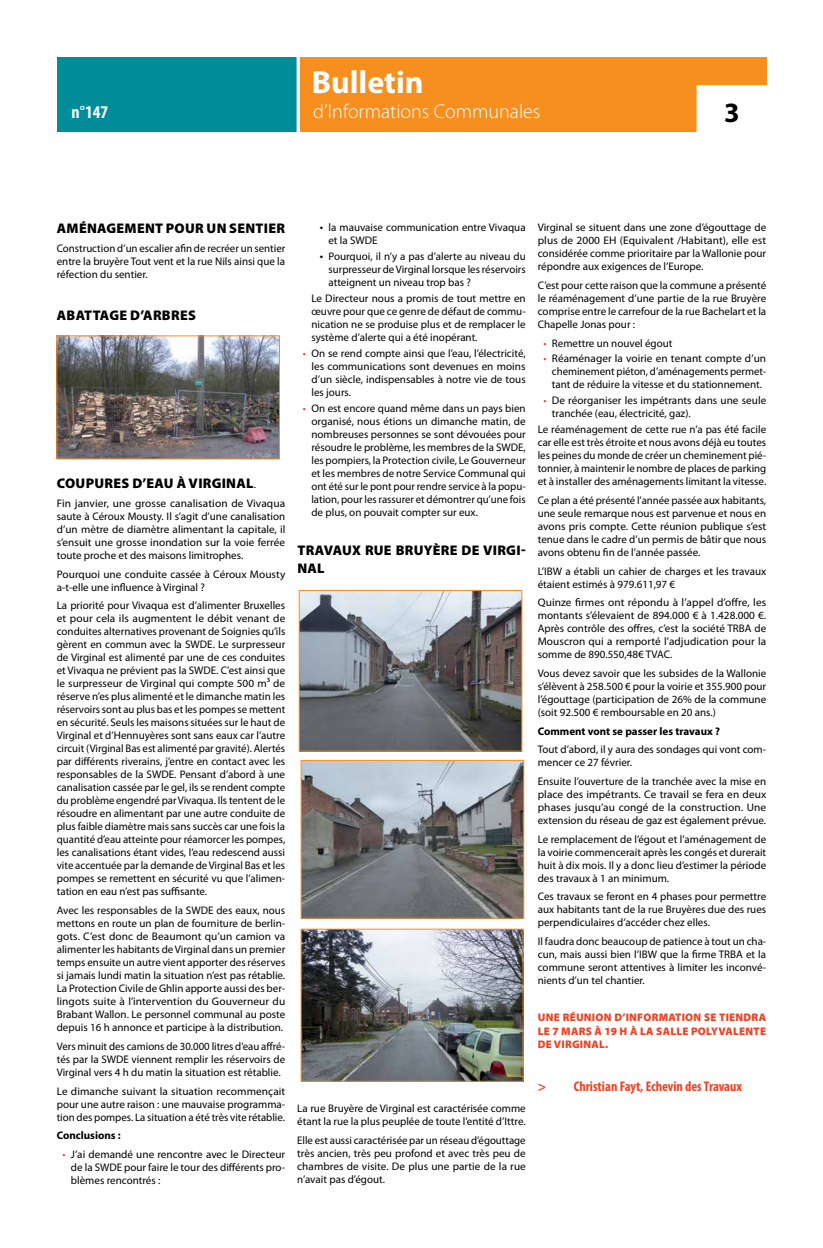
<style>
.page{position:relative;width:823px;height:1248px;background:#fff}
.page>*{position:absolute;margin:0;border:0;box-sizing:border-box;transform-origin:0 0}
.t1{font:700 32px "Myriad Pro";color:#fff}
.t2{font:700 28px "Myriad Pro";color:#000}
.t3{font:300 20px "Myriad Pro";color:#fff}
.t4{font:700 condensed 18px "Myriad Pro";color:#fff}
.t5{font:900 14px "Myriad Pro";letter-spacing:.02em;color:#000}
.t6{font:700 condensed 14px "Myriad Pro";color:#ef4123}
.t7{font:11px/13px "Myriad Pro";color:#000;text-align:justify}
.t8{font:900 11px/13px "Myriad Pro";letter-spacing:.02em;color:#ef4123;text-align:justify}
.t9{font:700 11px "Myriad Pro";color:#000}
.s1{font-weight:400;font-size:11px}
.s2{color:#ef4123}
.s3{font-size:12px}
</style>
<div class="page">
<div style="left:57px;top:57px;width:240px;height:74px;background:#008c99"></div>
<div style="left:299px;top:57px;width:466px;height:74px;background:#f78f1e"></div>
<svg style="left:296px;top:57px;width:4px;height:75px"></svg>
<div style="left:696px;top:85px;width:76px;height:47px;background:#fff;border:2px solid #fff"></div>
<img style="left:300px;top:592px;width:220px;height:157px">
<div style="left:298px;top:590px;width:224px;height:161px;border:1px solid #f78f1e"></div>
<img style="left:302px;top:761px;width:220px;height:155px">
<div style="left:300px;top:759px;width:224px;height:159px;border:1px solid #f78f1e"></div>
<img style="left:302px;top:930px;width:219px;height:149px">
<img style="left:58px;top:337px;width:220px;height:120px">
<div style="left:56px;top:335px;width:224px;height:124px;border:1px solid #f78f1e"></div>
<h1 class="t1" style="left:311px;top:61px;width:113px">Bulletin</h1>
<h3 class="t3" style="left:313px;top:99px;width:228px">d’Informations Communales</h3>
<h3 class="t4" style="left:72px;top:101px;width:38px">n°147</h3>
<h2 class="t2" style="left:723px;top:94px;width:17px">3</h2>
<p class="t5" style="left:57px;top:219px;width:229px">AMÉNAGEMENT POUR UN SENTIER</p>
<p class="t7" style="left:57px;top:242px;width:230px">Construction d’un escalier afin de recréer un sentier entre la bruyère Tout vent et la rue Nils ainsi que la réfection du sentier.</p>
<p class="t5" style="left:57px;top:306px;width:140px">ABATTAGE D’ARBRES</p>
<p class="t5" style="left:57px;top:474px;width:200px">COUPURES D’EAU À VIRGINAL<span class="s1">.</span></p>
<p class="t7" style="left:57px;top:496px;width:230px">Fin janvier, une grosse canalisation de Vivaqua saute à Céroux Mousty. Il s’agit d’une canalisation d’un mètre de diamètre alimentant la capitale, il s’ensuit une grosse inondation sur la voie ferrée toute proche et des maisons limitrophes.</p>
<p class="t7" style="left:57px;top:567px;width:230px">Pourquoi une conduite cassée à Céroux Mousty a-t-elle une influence à Virginal ?</p>
<p class="t7" style="left:57px;top:599px;width:230px">La priorité pour Vivaqua est d’alimenter Bruxelles et pour cela ils augmentent le débit venant de conduites alternatives provenant de Soignies qu’ils gèrent en commun avec la SWDE. Le surpresseur de Virginal est alimenté par une de ces conduites et Vivaqua ne prévient pas la SWDE. C’est ainsi que le surpresseur de Virginal qui compte 500 m³ de réserve n’es plus alimenté et le dimanche matin les réservoirs sont au plus bas et les pompes se mettent en sécurité. Seuls les maisons situées sur le haut de Virginal et d’Hennuyères sont sans eaux car l’autre circuit (Virginal Bas est alimenté par gravité). Alertés par différents riverains, j’entre en contact avec les responsables de la SWDE. Pensant d’abord à une canalisation cassée par le gel, ils se rendent compte du problème engendré par Vivaqua. Ils tentent de le résoudre en alimentant par une autre conduite de plus faible diamètre mais sans succès car une fois la quantité d’eau atteinte pour réamorcer les pompes, les canalisations étant vides, l’eau redescend aussi vite accentuée par la demande de Virginal Bas et les pompes se remettent en sécurité vu que l’alimen&shy;tation en eau n’est pas suffisante.</p>
<p class="t7" style="left:57px;top:903px;width:230px">Avec les responsables de la SWDE des eaux, nous mettons en route un plan de fourniture de berlin&shy;gots. C’est donc de Beaumont qu’un camion va alimenter les habitants de Virginal dans un premier temps ensuite un autre vient apporter des réserves si jamais lundi matin la situation n’est pas rétablie.<br>La Protection Civile de Ghlin apporte aussi des ber&shy;lingots suite à l’intervention du Gouverneur du Brabant Wallon. Le personnel communal au poste depuis 16 h annonce et participe à la distribution.</p>
<p class="t7" style="left:57px;top:1039px;width:230px">Vers minuit des camions de 30.000 litres d’eau affré&shy;tés par la SWDE viennent remplir les réservoirs de Virginal vers 4 h du matin la situation est rétablie.</p>
<p class="t7" style="left:57px;top:1084px;width:230px">Le dimanche suivant la situation recommençait pour une autre raison : une mauvaise programma&shy;tion des pompes. La situation a été très vite rétablie.</p>
<p class="t9" style="left:57px;top:1128px;width:65px">Conclusions :</p>
<p class="t7" style="left:71px;top:1147px;width:216px;text-indent:-9px"><span class="s2">•</span> J’ai demandé une rencontre avec le Directeur de la SWDE pour faire le tour des différents pro&shy;blèmes rencontrés :</p>
<p class="t7" style="left:328px;top:221px;width:198px;text-indent:-9px"><span class="s3">•</span> la mauvaise communication entre Vivaqua et la SWDE</p>
<p class="t7" style="left:328px;top:249px;width:199px;text-indent:-9px"><span class="s3">•</span> Pourquoi, il n’y a pas d’alerte au niveau du surpresseur de Virginal lorsque les réservoirs atteignent un niveau trop bas ?</p>
<p class="t7" style="left:311px;top:291px;width:216px">Le Directeur nous a promis de tout mettre en œuvre pour que ce genre de défaut de commu&shy;nication ne se produise plus et de remplacer le système d’alerte qui a été inopérant.</p>
<p class="t7" style="left:311px;top:346px;width:216px;text-indent:-9px"><span class="s2">•</span> On se rend compte ainsi que l’eau, l’électricité, les communications sont devenues en moins d’un siècle, indispensables à notre vie de tous les jours.</p>
<p class="t7" style="left:311px;top:401px;width:216px;text-indent:-9px"><span class="s2">•</span> On est encore quand même dans un pays bien organisé, nous étions un dimanche matin, de nombreuses personnes se sont dévouées pour résoudre le problème, les membres de la SWDE, les pompiers, la Protection civile, Le Gouverneur et les membres de notre Service Communal qui ont été sur le pont pour rendre service à la popu&shy;lation, pour les rassurer et démontrer qu’une fois de plus, on pouvait compter sur eux.</p>
<p class="t5" style="left:297px;top:541px;width:28px">TRAVA</p>
<p class="t5" style="left:342px;top:541px;width:185px">UX RUE BRUYÈRE DE VIRGI-</p>
<p class="t5" style="left:297px;top:559px;width:29px">NAL</p>
<p class="t7" style="left:297px;top:1101px;width:230px">La rue Bruyère de Virginal est caractérisée comme étant la rue la plus peuplée de toute l’entité d’Ittre.</p>
<p class="t7" style="left:297px;top:1133px;width:230px">Elle est aussi caractérisée par un réseau d’égouttage très ancien, très peu profond et avec très peu de chambres de visite. De plus une partie de la rue n’avait pas d’égout.</p>
<p class="t7" style="left:537px;top:221px;width:230px">Virginal se situent dans une zone d’égouttage de plus de 2000 EH (Equivalent /Habitant), elle est considérée comme prioritaire par la Wallonie pour répondre aux exigences de l’Europe.</p>
<p class="t7" style="left:537px;top:278px;width:230px">C’est pour cette raison que la commune a présenté le réaménagement d’une partie de la rue Bruyère comprise entre le carrefour de la rue Bachelart et la Chapelle Jonas pour :</p>
<p class="t7" style="left:543px;top:336px;width:130px"><span class="s2">•</span> Remettre un nouvel égout</p>
<p class="t7" style="left:551px;top:352px;width:216px;text-indent:-9px"><span class="s2">•</span> Réaménager la voirie en tenant compte d’un cheminement piéton, d’aménagements permet&shy;tant de réduire la vitesse et du stationnement.</p>
<p class="t7" style="left:551px;top:394px;width:216px;text-indent:-9px"><span class="s2">•</span> De réorganiser les impétrants dans une seule tranchée (eau, électricité, gaz).</p>
<p class="t7" style="left:537px;top:422px;width:230px">Le réaménagement de cette rue n’a pas été facile car elle est très étroite et nous avons déjà eu toutes les peines du monde de créer un cheminement pié&shy;tonnier, à maintenir le nombre de places de parking et à installer des aménagements limitant la vitesse.</p>
<p class="t7" style="left:537px;top:493px;width:230px">Ce plan a été présenté l’année passée aux habitants, une seule remarque nous est parvenue et nous en avons pris compte. Cette réunion publique s’est tenue dans le cadre d’un permis de bâtir que nous avons obtenu fin de l’année passée.</p>
<p class="t7" style="left:537px;top:564px;width:230px">L’IBW a établi un cahier de charges et les travaux étaient estimés à 979.611,97 €</p>
<p class="t7" style="left:537px;top:595px;width:230px">Quinze firmes ont répondu à l’appel d’offre, les montants s’élevaient de 894.000 € à 1.428.000 €.<br>Après contrôle des offres, c’est la société TRBA de Mouscron qui a remporté l’adjudication pour la somme de 890.550,48€ TVAC.</p>
<p class="t7" style="left:537px;top:666px;width:230px">Vous devez savoir que les subsides de la Wallonie s’élèvent à 258.500 € pour la voirie et 355.900 pour l’égouttage (participation de 26% de la commune (soit 92.500 € remboursable en 20 ans.)</p>
<p class="t9" style="left:537px;top:723px;width:184px">Comment vont se passer les travaux ?</p>
<p class="t7" style="left:537px;top:742px;width:230px">Tout d’abord, il y aura des sondages qui vont com&shy;mencer ce 27 février.</p>
<p class="t7" style="left:537px;top:774px;width:230px">Ensuite l’ouverture de la tranchée avec la mise en place des impétrants. Ce travail se fera en deux phases jusqu’au congé de la construction. Une extension du réseau de gaz est également prévue.</p>
<p class="t7" style="left:537px;top:832px;width:230px">Le remplacement de l’égout et l’aménagement de la voirie commencerait après les congés et durerait huit à dix mois. Il y a donc lieu d’estimer la période des travaux à 1 an minimum.</p>
<p class="t7" style="left:537px;top:890px;width:230px">Ces travaux se feront en 4 phases pour permettre aux habitants tant de la rue Bruyères due des rues perpendiculaires d’accéder chez elles.</p>
<p class="t7" style="left:537px;top:934px;width:230px">Il faudra donc beaucoup de patience à tout un cha&shy;cun, mais aussi bien l’IBW que la firme TRBA et la commune seront attentives à limiter les inconvé&shy;nients d’un tel chantier.</p>
<p class="t8" style="left:537px;top:1010px;width:230px">UNE RÉUNION D’INFORMATION SE TIENDRA LE 7 MARS À 19 H À LA SALLE POLYVALENTE DE VIRGINAL.</p>
<p class="t6" style="left:537px;top:1077px;width:206px">&gt; Christian Fayt, Echevin des Travaux</p>
</div>
